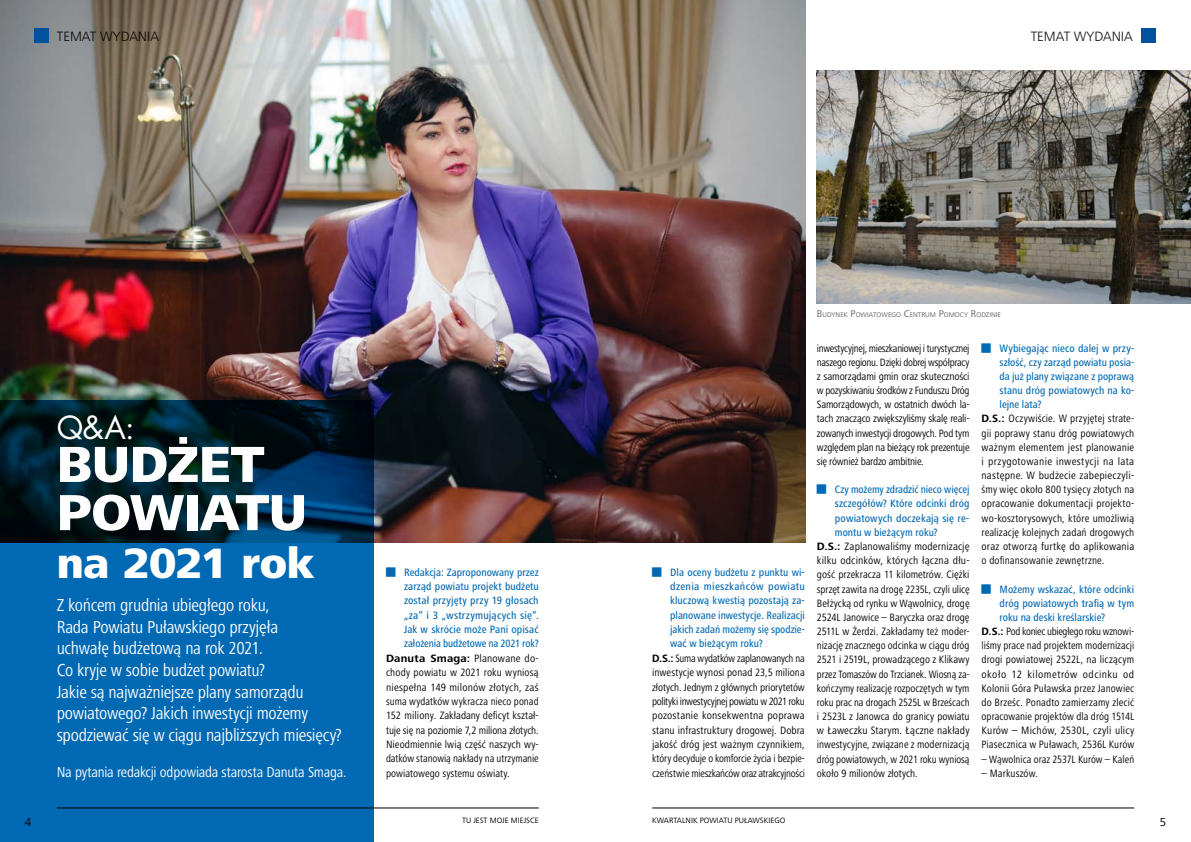
<style>
.page{position:relative;width:1191px;height:842px;background:#fff}
.page>*{position:absolute;margin:0;border:0;box-sizing:border-box;transform-origin:0 0}
.t1{font:800 52.5px/48.2px "Frutiger Next";letter-spacing:-.01em;color:#fff}
.t2{font:800 44px "Frutiger Next";letter-spacing:-.02em;color:#fff}
.t3{font:31px "Futura Std";color:#fff}
.t4{font:condensed 18px/21.6px "Frutiger Next";letter-spacing:-.015em;color:#fff}
.t5{font:condensed 15px "Frutiger Next";letter-spacing:-.02em;color:#fff}
.t6{font:300 14px "Frutiger Next";color:#000}
.t7{font:12px "Frutiger Next";color:#000}
.t8{font:condensed 11px/14.2px "Frutiger Next";color:#000;text-align:justify}
.t9{font:500 condensed 11px "Frutiger Next";color:#0069b4}
.t10{font:condensed 11px "Frutiger Next";letter-spacing:.02em;color:#000}
.t11{font:condensed 11px "Frutiger Next";color:#000;scale:1.04 1}
.t12{font:condensed 11px "Frutiger Next";color:#000;scale:.96 1}
.t13{font:condensed 11px "Frutiger Next";letter-spacing:-.025em;color:#000}
.t14{font:condensed 11px "Frutiger Next";letter-spacing:-.04em;color:#000}
.t15{font:condensed 11px "Frutiger Next";letter-spacing:.02em;color:#000;scale:1.04 1}
.t16{font:500 condensed 11px "Frutiger Next";color:#0069b4;scale:1.04 1}
.t17{font:500 condensed 11px "Frutiger Next";letter-spacing:.02em;color:#0069b4;scale:1.04 1}
.t18{font:700 11px "Frutiger Next";letter-spacing:.02em;color:#000;scale:1.04 1}
.t19{font:8px "Frutiger Next";color:#000}
.t20{font:7px "Frutiger Next";letter-spacing:.005em;color:#646363}
.s1{font-weight:400;font-stretch:condensed}
.s2{font-weight:700;font-stretch:normal}
.s3{font-size:10px}
</style>
<div class="page">
<img style="left:0;top:0;width:805px;height:543px">
<svg style="left:0;top:400px;width:374px;height:442px;background:#005189"></svg>
<img style="left:817px;top:71px;width:374px;height:233px">
<hr style="left:57px;top:808px;width:482px;height:1px;background:#000">
<hr style="left:652px;top:808px;width:482px;height:1px;background:#000">
<div style="left:1141px;top:28px;width:14px;height:15px;background:#00529e"></div>
<div style="left:34px;top:28px;width:14px;height:15px;background:#00529e"></div>
<p class="t6" style="left:57px;top:28px;width:104px">TEMAT WYDANIA</p>
<p class="t6" style="left:1030px;top:28px;width:104px">TEMAT WYDANIA</p>
<h3 class="t3" style="left:57px;top:408px;width:80px">Q&amp;A:</h3>
<h1 class="t1" style="left:57px;top:440px;width:252px">BUDŻET<br>POWIATU</h1>
<h2 class="t2" style="left:57px;top:538px;width:259px">NA 2021 ROK</h2>
<p class="t4" style="left:57px;top:594px;width:286px">Z końcem grudnia ubiegłego roku,<br>Rada Powiatu Puławskiego przyjęła<br>uchwałę budżetową na rok 2021.<br>Co kryje w sobie budżet powiatu?<br>Jakie są najważniejsze plany samorządu powiatowego? Jakich inwestycji możemy spodziewać się w ciągu najbliższych miesięcy?</p>
<h3 class="t5" style="left:57px;top:763px;width:291px">Na pytania redakcji odpowiada starosta Danuta Smaga.</h3>
<p class="t9" style="left:404px;top:565px;width:136px">Redakcja: Zaproponowany przez</p>
<p class="t9" style="left:404px;top:580px;width:136px">zarząd powiatu projekt budżetu</p>
<p class="t9" style="left:404px;top:594px;width:136px">został przyjęty przy 19 głosach</p>
<p class="t16" style="left:404px;top:609px;width:131px">„za” i 3 „wstrzymujących się”.</p>
<p class="t9" style="left:404px;top:623px;width:136px">Jak w skrócie może Pani opisać</p>
<p class="t9" style="left:404px;top:637px;width:136px">założenia budżetowe na 2021 rok?</p>
<p class="t18" style="left:386px;top:652px;width:148px">Danuta Smaga: <span class="s1">Planowane do-</span></p>
<p class="t8" style="left:386px;top:665px;width:154px">chody powiatu w 2021 roku wyniosą</p>
<p class="t8" style="left:386px;top:680px;width:154px">niespełna 149 milonów złotych, zaś</p>
<p class="t8" style="left:386px;top:694px;width:154px">suma wydatków wykracza nieco ponad</p>
<p class="t8" style="left:386px;top:708px;width:154px">152 miliony. Zakładany deficyt kształ-</p>
<p class="t8" style="left:386px;top:723px;width:154px">tuje się na poziomie 7,2 miliona złotych.</p>
<p class="t8" style="left:386px;top:737px;width:154px">N ieodmiennie lwią część naszych wy-</p>
<p class="t8" style="left:386px;top:752px;width:154px">datków stanowią nakłady na utrzymanie</p>
<p class="t8" style="left:386px;top:766px;width:125px">powiatowego systemu oświaty.</p>
<p class="t9" style="left:670px;top:565px;width:136px">Dla oceny budżetu z punktu wi-</p>
<p class="t17" style="left:670px;top:580px;width:131px">dzenia mieszkańców powiatu</p>
<p class="t9" style="left:670px;top:594px;width:136px">kluczową kwestią pozostają za-</p>
<p class="t9" style="left:670px;top:609px;width:136px">planowane inwestycje. Realizacji</p>
<p class="t9" style="left:670px;top:623px;width:136px">jakich zadań możemy się spodzie-</p>
<p class="t9" style="left:670px;top:637px;width:94px">wać w bieżącym roku?</p>
<p class="t13" style="left:652px;top:652px;width:154px"><span class="s2">D.S.:</span> Suma wydatków zaplanowanych na</p>
<p class="t8" style="left:652px;top:665px;width:154px">inwestycje wynosi ponad 23,5 miliona</p>
<p class="t8" style="left:652px;top:680px;width:154px">złotych. Jednym z głównych priorytetów</p>
<p class="t14" style="left:652px;top:695px;width:154px">polityki inwestycyjnej powiatu w 2021 roku</p>
<p class="t15" style="left:652px;top:709px;width:148px">pozostanie konsekwentna poprawa</p>
<p class="t8" style="left:652px;top:723px;width:154px">stanu infrastruktury drogowej. Dobra</p>
<p class="t8" style="left:652px;top:737px;width:154px">jakość dróg jest ważnym czynnikiem,</p>
<p class="t12" style="left:652px;top:752px;width:160px">który decyduje o komforcie życia i bezpie-</p>
<p class="t13" style="left:652px;top:767px;width:154px">czeństwie mieszkańców oraz atrakcyjności</p>
<p class="t20" style="left:817px;top:311px;width:186px"><span class="s3">B</span>UDYNEK <span class="s3">P</span>OWIATOWEGO <span class="s3">C</span>ENTRUM <span class="s3">P</span>OMOCY <span class="s3">R</span>ODZINIE</p>
<p class="t8" style="left:817px;top:341px;width:154px">inwestycyjnej, mieszkaniowej i turystycznej naszego regionu. Dzięki dobrej współpracy z samorządami gmin oraz skuteczności w pozyskiwaniu środków z Funduszu Dróg Samorządowych, w ostatnich dwóch la&shy;tach znacząco zwiększyliśmy skalę reali&shy;zowanych inwestycji drogowych. Pod tym względem plan na bieżący rok prezentuje się również bardzo ambitnie.</p>
<p class="t9" style="left:835px;top:483px;width:136px">Czy możemy zdradzić nieco więcej</p>
<p class="t9" style="left:835px;top:497px;width:136px">szczegółów? Które odcinki dróg</p>
<p class="t9" style="left:835px;top:512px;width:136px">powiatowych doczekają się re-</p>
<p class="t9" style="left:835px;top:526px;width:104px">montu w bieżącym roku?</p>
<p class="t8" style="left:817px;top:539px;width:154px"><span class="s2">D.S.:</span> Zaplanowaliśmy modernizację</p>
<p class="t11" style="left:817px;top:554px;width:148px">kilku odcinków, których łączna dłu-</p>
<p class="t8" style="left:817px;top:568px;width:154px">gość przekracza 11 kilometrów. Ciężki</p>
<p class="t8" style="left:817px;top:582px;width:154px">sprzęt zawita na drogę 2235L, czyli ulicę</p>
<p class="t8" style="left:817px;top:596px;width:154px">Bełżycką od rynku w Wąwolnicy, drogę</p>
<p class="t8" style="left:817px;top:610px;width:154px">2524L Janowice – Baryczka oraz drogę</p>
<p class="t8" style="left:817px;top:624px;width:154px">2511L w Żerdzi. Zakładamy też moder-</p>
<p class="t8" style="left:817px;top:638px;width:154px">nizację znacznego odcinka w ciągu dróg</p>
<p class="t8" style="left:817px;top:653px;width:154px">2521 i 2519L, prowadzącego z Klikawy</p>
<p class="t12" style="left:817px;top:668px;width:160px">przez Tomaszów do Trzcianek. Wiosną za-</p>
<p class="t8" style="left:817px;top:681px;width:154px">kończymy realizację rozpoczętych w tym</p>
<p class="t8" style="left:817px;top:695px;width:154px">roku prac na drogach 2525L w Brześcach</p>
<p class="t8" style="left:817px;top:709px;width:154px">i 2523L z Janowca do granicy powiatu</p>
<p class="t8" style="left:817px;top:723px;width:154px">w Ławeczku Starym. Łączne nakłady</p>
<p class="t8" style="left:817px;top:738px;width:154px">inwestycyjne, związane z modernizacją</p>
<p class="t8" style="left:817px;top:752px;width:154px">dróg powiatowych, w 2021 roku wyniosą</p>
<p class="t8" style="left:817px;top:766px;width:102px">około 9 milionów złotych.</p>
<p class="t9" style="left:999px;top:342px;width:136px">Wybiegając nieco dalej w przy-</p>
<p class="t9" style="left:999px;top:356px;width:136px">szłość, czy zarząd powiatu posia-</p>
<p class="t9" style="left:999px;top:370px;width:136px">da już plany związane z poprawą</p>
<p class="t9" style="left:999px;top:384px;width:136px">stanu dróg powiatowych na ko-</p>
<p class="t9" style="left:999px;top:398px;width:43px">lejne lata?</p>
<p class="t10" style="left:981px;top:412px;width:154px"><span class="s2">D.S.:</span> Oczywiście. W przyjętej strate-</p>
<p class="t8" style="left:981px;top:426px;width:154px">gii poprawy stanu dróg powiatowych</p>
<p class="t8" style="left:981px;top:440px;width:154px">ważnym elementem jest planowanie</p>
<p class="t11" style="left:981px;top:455px;width:148px">i przygotowanie inwestycji na lata</p>
<p class="t10" style="left:981px;top:469px;width:154px">następne. W budżecie zabepieczyli-</p>
<p class="t10" style="left:981px;top:483px;width:154px">śmy więc około 800 tysięcy złotych na</p>
<p class="t8" style="left:981px;top:497px;width:154px">opracowanie dokumentacji projekto-</p>
<p class="t8" style="left:981px;top:511px;width:154px">wo-kosztorysowych, które umożliwią</p>
<p class="t8" style="left:981px;top:525px;width:154px">realizację kolejnych zadań drogowych</p>
<p class="t8" style="left:981px;top:539px;width:154px">oraz otworzą furtkę do aplikowania</p>
<p class="t8" style="left:981px;top:553px;width:124px">o dofinansowanie zewnętrzne.</p>
<p class="t9" style="left:999px;top:582px;width:136px">Możemy wskazać, które odcinki</p>
<p class="t9" style="left:999px;top:597px;width:136px">dróg powiatowych trafią w tym</p>
<p class="t9" style="left:999px;top:611px;width:107px">roku na deski kreślarskie?</p>
<p class="t8" style="left:981px;top:624px;width:154px"><span class="s2">D.S.:</span> Pod koniec ubiegłego roku wznowi-</p>
<p class="t8" style="left:981px;top:638px;width:154px">liśmy prace nad projektem modernizacji</p>
<p class="t8" style="left:981px;top:653px;width:154px">drogi powiatowej 2522L, na liczącym</p>
<p class="t11" style="left:981px;top:668px;width:148px">około 12 kilometrów odcinku od</p>
<p class="t8" style="left:981px;top:681px;width:154px">Kolonii Góra Puławska przez Janowiec</p>
<p class="t8" style="left:981px;top:695px;width:154px">do Brześc. Ponadto zamierzamy zlecić</p>
<p class="t8" style="left:981px;top:709px;width:153px">opracowanie projektów dla dróg 1514L</p>
<p class="t8" style="left:981px;top:723px;width:154px">Kurów – M ichów, 2530L, czyli ulicy</p>
<p class="t8" style="left:981px;top:738px;width:154px">Piasecznica w Puławach, 2536L Kurów</p>
<p class="t8" style="left:981px;top:752px;width:154px">– Wąwolnica oraz 2537L Kurów – Kaleń</p>
<p class="t8" style="left:981px;top:766px;width:58px">– M arkuszów.</p>
<p class="t7" style="left:25px;top:815px;width:8px">4</p>
<p class="t19" style="left:462px;top:816px;width:78px">TU JEST MOJE MIEJSCE</p>
<p class="t19" style="left:652px;top:816px;width:135px">KWARTALNIK POWIATU PUŁAWSKIEGO</p>
<p class="t7" style="left:1159px;top:815px;width:8px">5</p>
</div>
